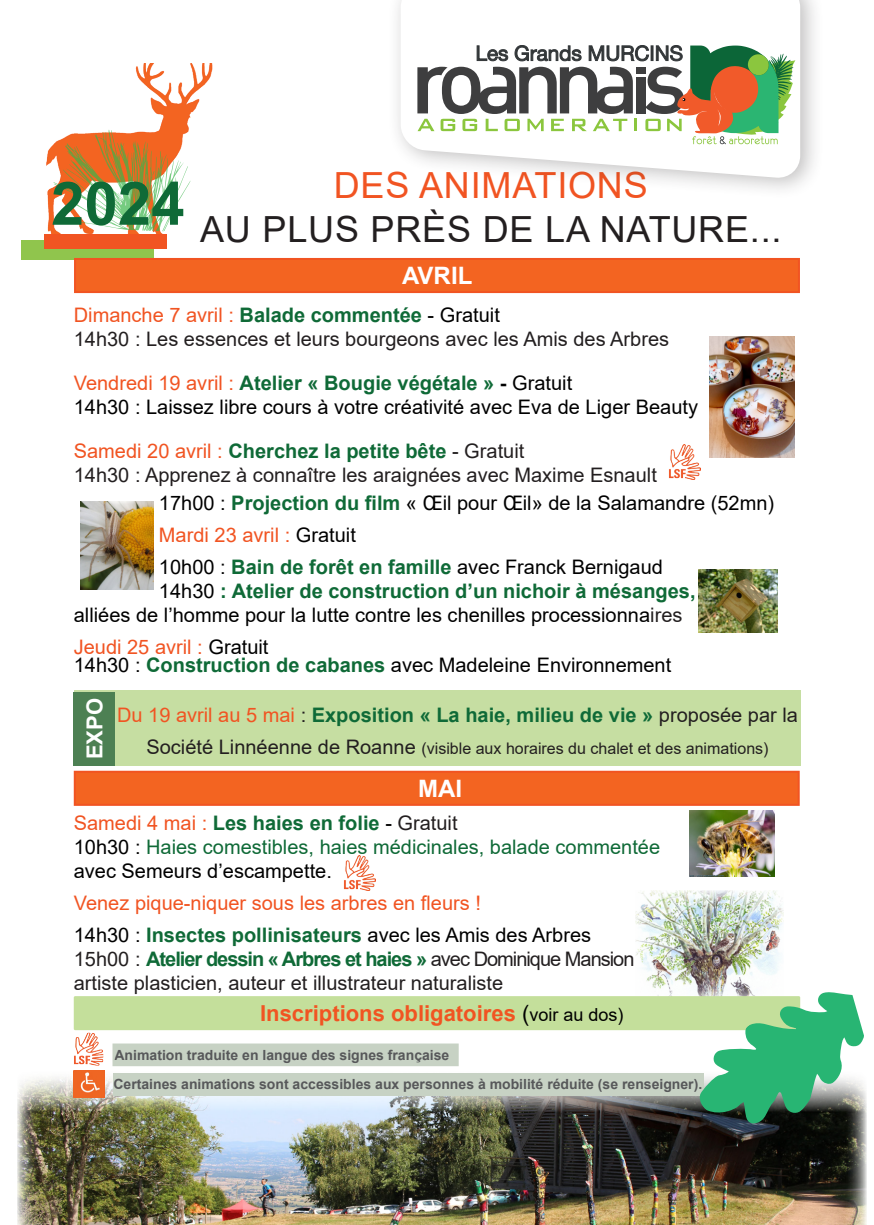
<style>
.page{position:relative;width:874px;height:1225px;background:#fff}
.page>*{position:absolute;margin:0;border:0;box-sizing:border-box;transform-origin:0 0}
.t1{font:700 60px "Arial";color:#0f6a37}
.t2{font:36px/44px "Arial";letter-spacing:.02em;color:#231f20;text-align:center}
.t3{font:700 24px "Arial";color:#fff}
.t4{font:700 22px "Arial";color:#f15422}
.t5{font:700 22px "Arial";color:#fff}
.t6{font:20px "Arial";color:#000}
.t7{font:700 20px "Arial";color:#0f6a37}
.t8{font:20px "Arial";color:#231f20}
.t9{font:20px "Arial";color:#f15422}
.t10{font:20px/24px "Arial";color:#0f6a37}
.t11{font:700 20px "Arial";letter-spacing:-.05em;color:#0f6a37}
.t12{font:16px "Arial";color:#231f20}
.t13{font:700 14px "Arial";color:#57585a}
.s1{color:#f15422}
.s2{font-weight:700;color:#0f6a37}
.s3{color:#000}
.s4{font-weight:400;color:#f15422}
.s5{font-weight:400;color:#000}
.s6{font-weight:400;color:#231f20}
.s7{color:#231f20}
.s8{font-size:20px}
.s9{font-weight:400;font-size:18px;color:#000}
</style>
<div class="page">
<div style="left:74px;top:690px;width:725px;height:75px;background:#c6dea2"></div>
<img style="left:44px;top:64px;width:169px;height:171px">
<div style="left:21px;top:240px;width:132px;height:19px;background:#90c54d"></div>
<div style="left:44px;top:235px;width:123px;height:14px;background:#f15422"></div>
<svg style="left:50px;top:129px;width:160px;height:165px"></svg>
<img style="left:17px;top:1070px;width:849px;height:155px">
<div style="left:387px;top:0;width:437px;height:199px;background:#231f20;opacity:.29"></div>
<svg style="left:400px;top:0;width:399px;height:179px"></svg>
<svg style="left:417px;top:45px;width:378px;height:99px"></svg>
<div style="left:75px;top:259px;width:723px;height:33px;background:#f36421"></div>
<div style="left:74px;top:258px;width:725px;height:35px;border:2px solid #f15422"></div>
<div style="left:75px;top:771px;width:723px;height:34px;background:#f36421"></div>
<div style="left:74px;top:770px;width:725px;height:36px;border:2px solid #f15422"></div>
<img style="left:74px;top:1070px;width:30px;height:27px">
<img style="left:74px;top:1032px;width:29px;height:33px">
<img style="left:669px;top:444px;width:31px;height:36px">
<img style="left:709px;top:336px;width:85px;height:122px">
<img style="left:81px;top:502px;width:72px;height:88px">
<img style="left:698px;top:570px;width:79px;height:62px">
<img style="left:344px;top:855px;width:31px;height:35px">
<img style="left:689px;top:810px;width:85px;height:67px">
<div style="left:113px;top:1044px;width:344px;height:21px;background:#c7d2c4"></div>
<div style="left:112px;top:1043px;width:346px;height:23px;border:2px solid #c7d2c4"></div>
<div style="left:113px;top:1072px;width:590px;height:23px;background:#c7d2c4"></div>
<img style="left:635px;top:890px;width:148px;height:106px">
<div style="left:74px;top:692px;width:41px;height:73px;background:#4d8053"></div>
<div style="left:74px;top:996px;width:725px;height:34px;background:#c4df9b"></div>
<svg style="left:697px;top:967px;width:170px;height:156px"></svg>
<p class="t1" style="left:51px;top:161px;width:135px">2024</p>
<p class="t2" style="left:200px;top:163px;width:582px"><span class="s1">DES ANIMATIONS<br></span>AU PLUS PRÈS DE LA NATURE...</p>
<p class="t3" style="left:402px;top:259px;width:72px">AVRIL</p>
<p class="t9" style="left:74px;top:301px;width:427px">Dimanche 7 avril : <span class="s2">Balade commentée</span> <span class="s3">- Gratuit</span></p>
<p class="t8" style="left:74px;top:325px;width:596px">14h30 : Les essences et leurs bourgeons avec les Amis des Arbres</p>
<p class="t7" style="left:74px;top:369px;width:499px"><span class="s4">Vendredi 19 avril :</span> Atelier « Bougie végétale » <span class="s3">-</span> <span class="s5">Gratuit</span></p>
<p class="t6" style="left:74px;top:393px;width:625px">14h30 : Laissez libre cours à votre créativité avec Eva de Liger Beauty</p>
<p class="t7" style="left:74px;top:437px;width:452px"><span class="s4">Samedi 20 avril :</span> Cherchez la petite bête <span class="s6">- Gratuit</span></p>
<p class="t8" style="left:74px;top:461px;width:584px">14h30 : Apprenez à connaître les araignées avec Maxime Esnault</p>
<p class="t6" style="left:159px;top:489px;width:616px">17h00 : <span class="s2">Projection du film</span> « Œil pour Œil» de la Salamandre (52mn)</p>
<p class="t9" style="left:159px;top:521px;width:198px">Mardi 23 avril : <span class="s3">Gratuit</span></p>
<p class="t6" style="left:159px;top:553px;width:505px">10h00 : <span class="s2">Bain de forêt en famille</span> avec Franck Bernigaud</p>
<p class="t7" style="left:159px;top:577px;width:538px"><span class="s5">14h30</span> : Atelier de construction d’un nichoir à mésanges,</p>
<p class="t6" style="left:74px;top:601px;width:610px">alliées de l’homme pour la lutte contre les chenilles processionna<span class="s7">ires</span></p>
<p class="t9" style="left:74px;top:633px;width:196px">Jeudi 25 avril : <span class="s3">Gratuit</span></p>
<p class="t6" style="left:74px;top:651px;width:598px">14h30 : <span class="s2">Construction de cabanes</span> avec Madeleine Environnement</p>
<p class="t7" style="left:117px;top:701px;width:682px"><span class="s4">Du 19 avril au 5 mai</span> <span class="s6">:</span> Exposition « La haie, milieu de vie » <span class="s6">proposée par la</span></p>
<p class="t12" style="left:146px;top:737px;width:623px"><span class="s8">Société Linnéenne de Roanne</span> (visible aux horaires du chalet et des animations)</p>
<p class="t5" style="left:79px;top:759px;width:63px;rotate:-90deg">EXPO</p>
<p class="t3" style="left:418px;top:771px;width:45px">MAI</p>
<p class="t7" style="left:74px;top:808px;width:385px"><span class="s4">Samedi 4 mai :</span> Les haies en folie <span class="s5">-</span> <span class="s6">Gratuit</span></p>
<p class="t10" style="left:74px;top:834px;width:587px"><span class="s3">10h30 :</span> Haies comestibles, haies médicinales, balade commentée <span class="s3">avec Semeurs d’escampette.</span></p>
<p class="t9" style="left:74px;top:889px;width:408px">Venez pique-niquer sous les arbres en fleurs !</p>
<p class="t6" style="left:74px;top:921px;width:518px">14h30 : <span class="s2">Insectes pollinisateurs</span> avec les Amis des Arbres</p>
<p class="t11" style="left:74px;top:944px;width:562px"><span class="s6">15h00 :</span> Atelier dessin « Arbres et haies » <span class="s6">avec Dominique Mansion</span></p>
<p class="t8" style="left:74px;top:969px;width:431px">artiste plasticien, auteur et illustrateur naturaliste</p>
<p class="t4" style="left:260px;top:998px;width:364px">Inscriptions obligatoires <span class="s5">(</span><span class="s9">voir au dos)</span></p>
<p class="t13" style="left:114px;top:1045px;width:336px">Animation traduite en langue des signes française</p>
<p class="t13" style="left:113px;top:1074px;width:590px">Certaines animations sont accessibles aux personnes à mobilité réduite (se renseigner).</p>
</div>
